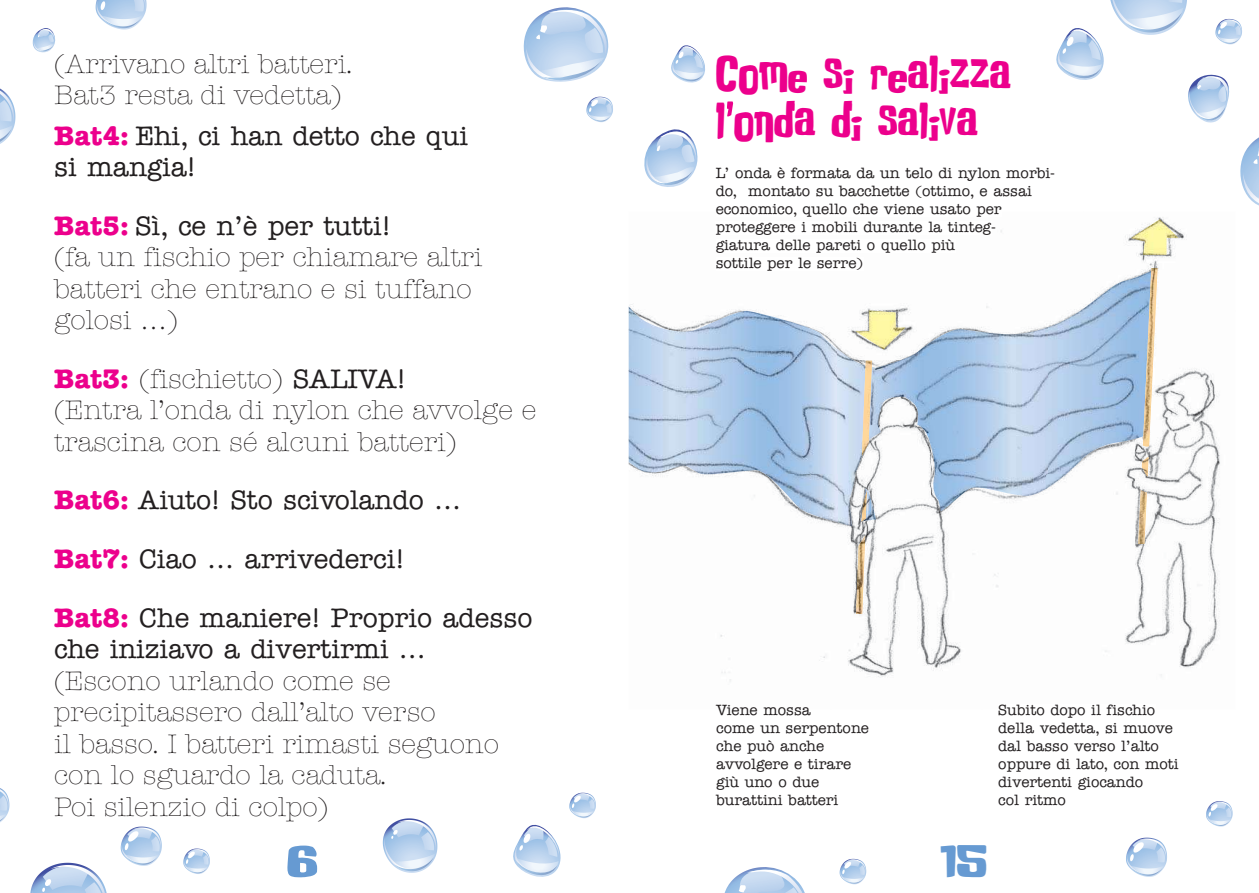
<style>
.page{position:relative;width:1259px;height:893px;background:#fff}
.page>*{position:absolute;margin:0;border:0;box-sizing:border-box;transform-origin:0 0}
.t1{font:54.6px/46.8px "Buka Bird";color:#ec008c;scale:.71 1}
.t2{font:45px "Buka Bird";color:#669ad2}
.t3{font:300 27px/31.5px "American Typewriter";color:#231f20}
.t4{font:500 27px/58.5px "American Typewriter";color:#231f20}
.t5{font:500 15px/18px "American Typewriter";color:#231f20}
.s1{font-weight:700;color:#ec008c}
.s2{font-weight:500}
</style>
<div class="page">
<svg style="left:121px;top:827px;width:41px;height:39px"></svg>
<svg style="left:0;top:788px;width:9px;height:34px"></svg>
<svg style="left:96px;top:0;width:50px;height:30px"></svg>
<svg style="left:183px;top:848px;width:27px;height:26px"></svg>
<svg style="left:586px;top:97px;width:27px;height:25px"></svg>
<svg style="left:569px;top:793px;width:27px;height:25px"></svg>
<svg style="left:383px;top:818px;width:54px;height:55px"></svg>
<svg style="left:523px;top:7px;width:86px;height:75px"></svg>
<svg style="left:30px;top:863px;width:77px;height:30px"></svg>
<svg style="left:0;top:88px;width:15px;height:56px"></svg>
<svg style="left:32px;top:28px;width:24px;height:25px"></svg>
<svg style="left:513px;top:824px;width:48px;height:53px"></svg>
<svg style="left:287px;top:846px;width:30px;height:31px"></svg>
<svg style="left:839px;top:859px;width:27px;height:25px"></svg>
<svg style="left:1126px;top:838px;width:41px;height:39px"></svg>
<svg style="left:1206px;top:801px;width:26px;height:26px"></svg>
<svg style="left:724px;top:867px;width:81px;height:26px"></svg>
<svg style="left:644px;top:129px;width:54px;height:58px"></svg>
<svg style="left:671px;top:45px;width:34px;height:38px"></svg>
<svg style="left:727px;top:101px;width:6px;height:16px"></svg>
<svg style="left:1056px;top:0;width:203px;height:206px"></svg>
<img style="left:1125px;top:217px;width:60px;height:62px">
<img style="left:1134px;top:369px;width:86px;height:307px">
<img style="left:836px;top:524px;width:95px;height:154px">
<img style="left:931px;top:526px;width:30px;height:145px">
<img style="left:1105px;top:476px;width:29px;height:176px">
<img style="left:628px;top:305px;width:209px;height:171px">
<img style="left:1047px;top:271px;width:104px;height:205px">
<img style="left:837px;top:325px;width:210px;height:201px">
<img style="left:765px;top:475px;width:73px;height:49px">
<img style="left:1046px;top:475px;width:21px;height:15px">
<img style="left:859px;top:488px;width:17px;height:34px">
<img style="left:862px;top:361px;width:10px;height:95px">
<img style="left:856px;top:535px;width:9px;height:79px">
<img style="left:861px;top:491px;width:6px;height:31px">
<img style="left:1138px;top:490px;width:9px;height:54px">
<img style="left:1141px;top:457px;width:7px;height:20px">
<img style="left:1143px;top:268px;width:14px;height:178px">
<img style="left:855px;top:310px;width:50px;height:39px">
<img style="left:1131px;top:219px;width:47px;height:36px">
<h3 class="t3" style="left:54px;top:50px;width:300px">(Arrivano altri batteri.<br>Bat3 resta di vedetta)</h3>
<h3 class="t4" style="left:54px;top:122px;width:415px;line-height:31.5px"><span class="s1">Bat4:</span> Ehi, ci han detto che qui si mangia!</h3>
<h3 class="t3" style="left:54px;top:212px;width:430px"><span class="s1">Bat5:</span> <span class="s2">Sì, ce n’è per tutti!<br></span>(fa un fischio per chiamare altri batteri che entrano e si tuffano golosi …)</h3>
<h3 class="t3" style="left:54px;top:365px;width:484px"><span class="s1">Bat3:</span> (fischietto) <span class="s2">SALIVA!<br></span>(Entra l’onda di nylon che avvolge e trascina con sé alcuni batteri)</h3>
<h3 class="t4" style="left:54px;top:473px;width:480px"><span class="s1">Bat6:</span> Aiuto! Sto scivolando …<br><span class="s1">Bat7:</span> Ciao … arrivederci!<br><span class="s1">Bat8:</span> Che maniere! Proprio adesso</h3>
<h3 class="t4" style="left:54px;top:622px;width:373px">che iniziavo a divertirmi …</h3>
<h3 class="t3" style="left:54px;top:667px;width:446px">(Escono urlando come se precipitassero dall’alto verso<br>il basso. I batteri rimasti seguono con lo sguardo la caduta.<br>Poi silenzio di colpo)</h3>
<h1 class="t1" style="left:715px;top:46px;width:418px">Come si realizza l’onda di saliva</h1>
<p class="t5" style="left:715px;top:165px;width:341px">L’ onda è formata da un telo di nylon morbi&shy;do, montato su bacchette (ottimo, e assai</p>
<p class="t5" style="left:715px;top:201px;width:287px">economico, quello che viene usato per proteggere i mobili durante la tinteg&shy;giatura delle pareti o quello più sottile per le serre)</p>
<p class="t5" style="left:716px;top:702px;width:96px">Viene mossa</p>
<p class="t5" style="left:998px;top:702px;width:159px">Subito dopo il fischio</p>
<p class="t5" style="left:716px;top:720px;width:154px">come un serpentone che può anche avvolgere e tirare giù uno o due burattini batteri</p>
<p class="t5" style="left:998px;top:720px;width:182px">della vedetta, si muove dal basso verso l’alto oppure di lato, con moti divertenti giocando<br>col ritmo</p>
<h2 class="t2" style="left:940px;top:831px;width:48px">15</h2>
</div>
